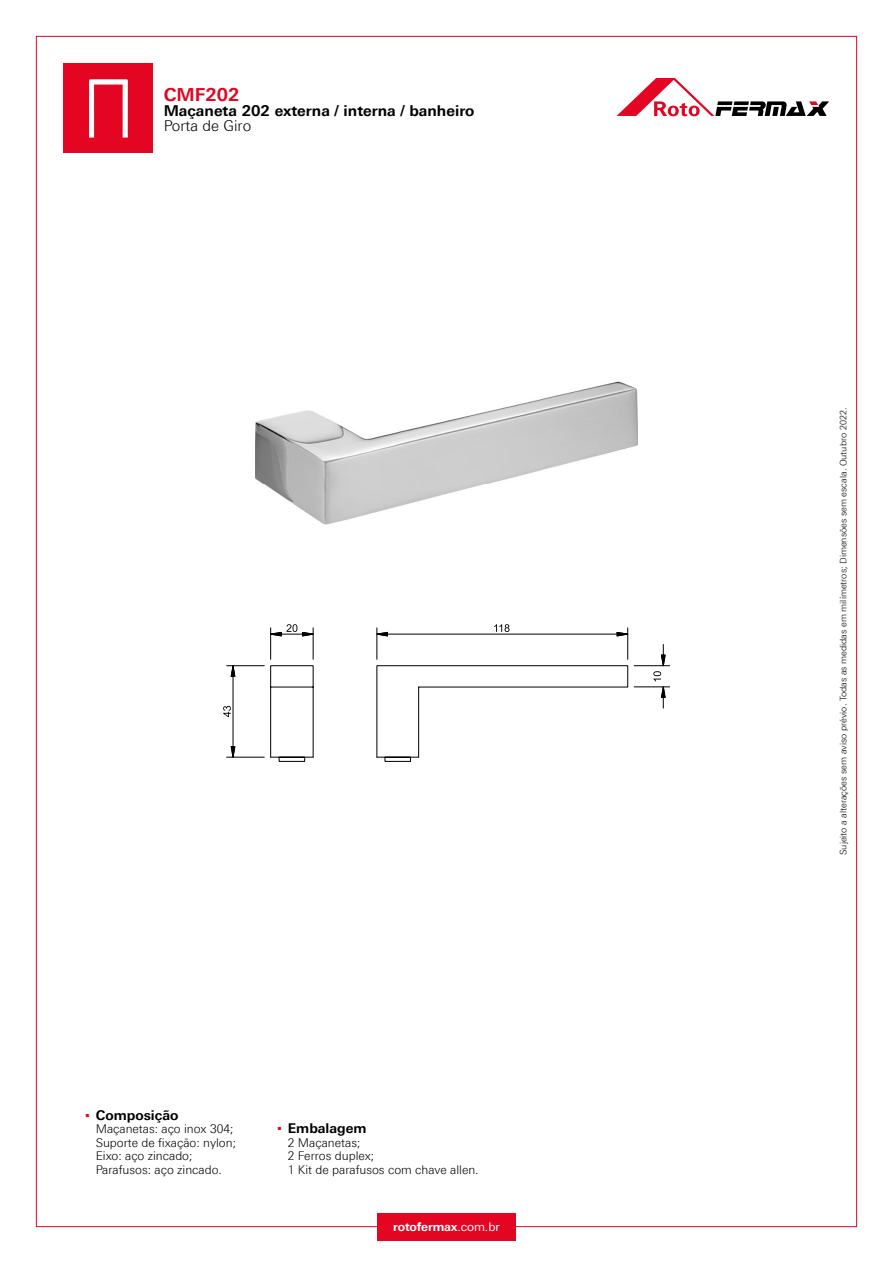
<style>
.page{position:relative;width:893px;height:1263px;background:#fff}
.page>*{position:absolute;margin:0;border:0;box-sizing:border-box;transform-origin:0 0}
.t1{font:700 18px "LT Univers Basic";color:#e30521}
.t2{font:700 15px "LT Univers Basic";color:#000}
.t3{font:300 15px "LT Univers Basic";color:#000}
.t4{font:700 13.5px "LT Univers Basic";color:#000}
.t5{font:300 12px/13.5px "LT Univers Basic";color:#000}
.t6{font:700 12px "LT Univers Basic";letter-spacing:-.01em;color:#fff}
.t7{font:300 9px "LT Univers Basic";color:#000}
.s1{font-family:"Arial Narrow";font-weight:400;color:#e30521}
.s2{font-weight:400}
</style>
<div class="page">
<svg style="left:617px;top:78px;width:212px;height:38px"></svg>
<div style="left:64px;top:64px;width:89px;height:89px;background:#e30521"></div>
<svg style="left:89px;top:79px;width:39px;height:59px"></svg>
<div style="left:377px;top:1213px;width:139px;height:28px;background:#e30521"></div>
<img style="left:255px;top:381px;width:383px;height:144px">
<svg style="left:223px;top:624px;width:91px;height:138px"></svg>
<svg style="left:376px;top:624px;width:294px;height:138px"></svg>
<h1 class="t1" style="left:164px;top:84px;width:77px">CMF202</h1>
<p class="t2" style="left:164px;top:101px;width:312px">Maçaneta 202 externa / interna / banheiro</p>
<p class="t3" style="left:164px;top:117px;width:89px">Porta de Giro</p>
<p class="t4" style="left:85px;top:1107px;width:95px"><span class="s1">▪</span> Composição</p>
<p class="t5" style="left:96px;top:1122px;width:142px">Maçanetas: aço inox 304;<br>Suporte de fixação: nylon;<br>Eixo: aço zincado;<br>Parafusos: aço zincado.</p>
<p class="t4" style="left:277px;top:1120px;width:91px"><span class="s1">▪</span> Embalagem</p>
<p class="t5" style="left:288px;top:1135px;width:192px">2 Maçanetas;<br>2 Ferros duplex;<br>1 Kit de parafusos com chave allen.</p>
<p class="t6" style="left:393px;top:1220px;width:108px">rotofermax<span class="s2">.com.br</span></p>
<p class="t7" style="left:838px;top:855px;width:449px;rotate:-90deg">Sujeito a alterações sem aviso prévio. Todas as medidas em milímetros; Dimensões sem escala. Outubro 2022.</p>
</div>
